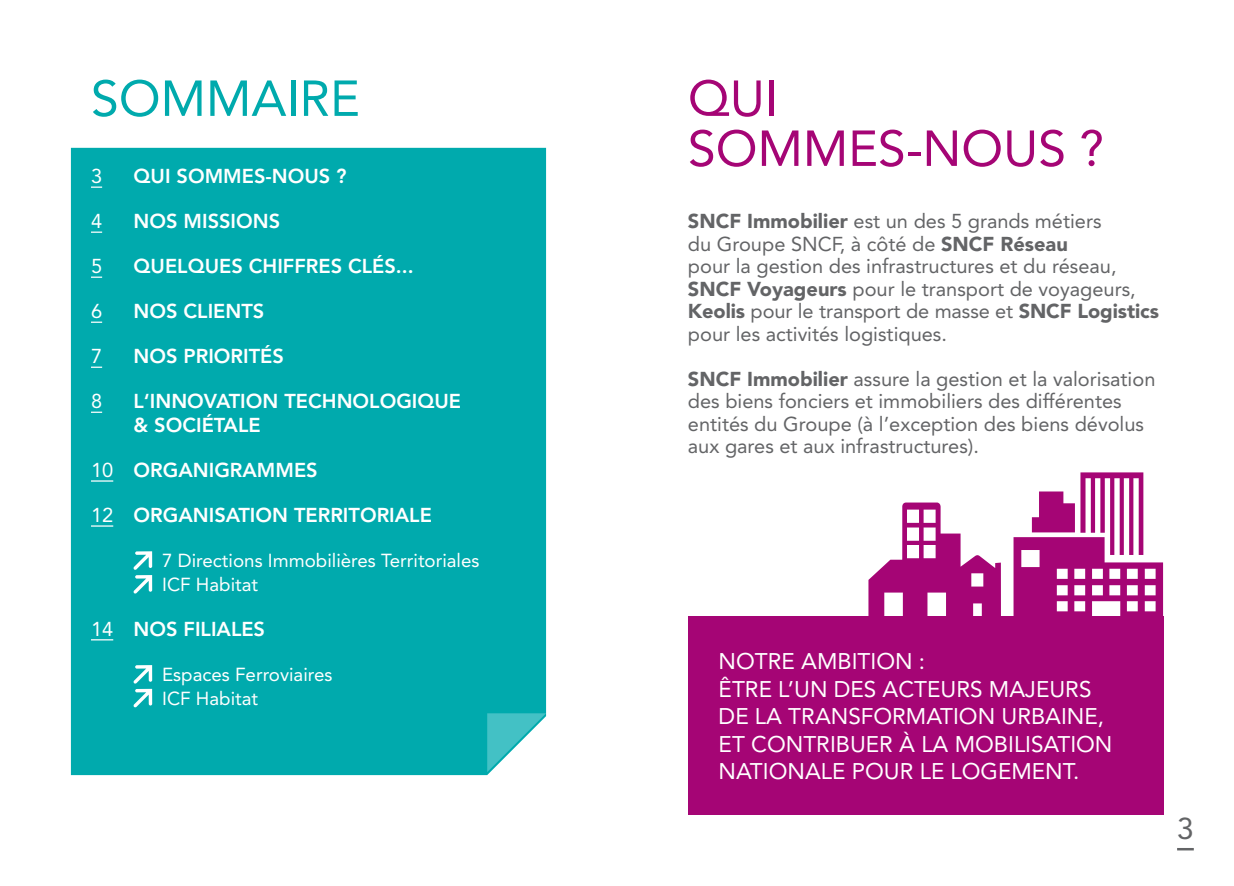
<style>
.page{position:relative;width:1234px;height:886px;background:#fff}
.page>*{position:absolute;margin:0;border:0;box-sizing:border-box;transform-origin:0 0}
.t1{font:50px/50px "Avenir LT Std";color:#a50575}
.t2{font:50px "Avenir LT Std";color:#00aaad}
.t3{font:30px "Avenir LT Std";color:#636466}
.t4{font:22.5px/27.5px "Avenir LT Std";color:#fff}
.t5{font:20px/22.5px "Avenir LT Std";color:#636466}
.t6{font:800 20px/23.8px "Avenir LT Std";color:#fff}
.t7{font:20px "Avenir LT Std";color:#fff}
.t8{font:18.75px/23.8px "Avenir LT Std";color:#fff}
.s1{font-weight:400}
.s2{font-weight:900}
</style>
<div class="page">
<svg style="left:1013px;top:472px;width:149px;height:145px"></svg>
<div style="left:687px;top:617px;width:475px;height:198px;background:#a50575"></div>
<svg style="left:868px;top:502px;width:132px;height:115px"></svg>
<svg style="left:1177px;top:848px;width:16px;height:2px"></svg>
<div style="left:71px;top:148px;width:475px;height:627px;background:#00aaad"></div>
<svg style="left:487px;top:713px;width:59px;height:59px"></svg>
<hr style="left:91px;top:480px;width:22px;height:2px;background:#fff">
<hr style="left:91px;top:525px;width:22px;height:2px;background:#fff">
<svg style="left:91px;top:639px;width:22px;height:1px"></svg>
<svg style="left:133px;top:551px;width:19px;height:43px"></svg>
<svg style="left:133px;top:665px;width:19px;height:42px"></svg>
<h1 class="t2" style="left:91px;top:69px;width:270px">SOMMAIRE</h1>
<p class="t7" style="left:91px;top:165px;width:13px">3</p>
<p class="t6" style="left:133px;top:165px;width:214px">QUI SOMMES-NOUS ?</p>
<p class="t7" style="left:91px;top:210px;width:13px">4</p>
<p class="t6" style="left:133px;top:210px;width:148px">NOS MISSIONS</p>
<p class="t7" style="left:91px;top:255px;width:13px">5</p>
<p class="t6" style="left:133px;top:255px;width:281px">QUELQUES CHIFFRES CLÉS...</p>
<p class="t7" style="left:91px;top:300px;width:13px">6</p>
<p class="t6" style="left:133px;top:300px;width:132px">NOS CLIENTS</p>
<p class="t7" style="left:91px;top:345px;width:13px">7</p>
<p class="t6" style="left:133px;top:345px;width:152px">NOS PRIORITÉS</p>
<p class="t7" style="left:91px;top:390px;width:13px">8</p>
<p class="t6" style="left:133px;top:390px;width:329px">L‘INNOVATION TECHNOLOGIQUE &amp; SOCIÉTALE</p>
<p class="t6" style="left:91px;top:458px;width:228px"><span class="s1">10</span> ORGANIGRAMMES</p>
<p class="t6" style="left:91px;top:503px;width:342px"><span class="s1">12</span> ORGANISATION TERRITORIALE</p>
<p class="t8" style="left:162px;top:549px;width:319px">7 Directions Immobilières Territoriales<br>ICF Habitat</p>
<p class="t6" style="left:91px;top:617px;width:175px"><span class="s1">14</span> NOS FILIALES</p>
<p class="t8" style="left:162px;top:663px;width:172px">Espaces Ferroviaires<br>ICF Habitat</p>
<h1 class="t1" style="left:687px;top:74px;width:417px">QUI<br>SOMMES-NOUS ?</h1>
<p class="t5" style="left:687px;top:210px;width:472px"><span class="s2">SNCF Immobilier</span> est un des 5 grands métiers<br>du Groupe SNCF, à côté de <span class="s2">SNCF Réseau<br></span>pour la gestion des infrastructures et du réseau, <span class="s2">SNCF Voyageurs</span> pour le transport de voyageurs, <span class="s2">Keolis</span> pour le transport de masse et <span class="s2">SNCF Logistics </span>pour les activités logistiques.</p>
<p class="t5" style="left:687px;top:368px;width:469px"><span class="s2">SNCF Immobilier</span> assure la gestion et la valorisation des biens fonciers et immobiliers des différentes entités du Groupe (à l’exception des biens dévolus aux gares et aux infrastructures).</p>
<p class="t4" style="left:718px;top:648px;width:395px">NOTRE AMBITION :<br>ÊTRE L’UN DES ACTEURS MAJEURS<br>DE LA TRANSFORMATION URBAINE,<br>ET CONTRIBUER À LA MOBILISATION<br>NATIONALE POUR LE LOGEMENT.</p>
<h2 class="t3" style="left:1176px;top:811px;width:18px">3</h2>
</div>
